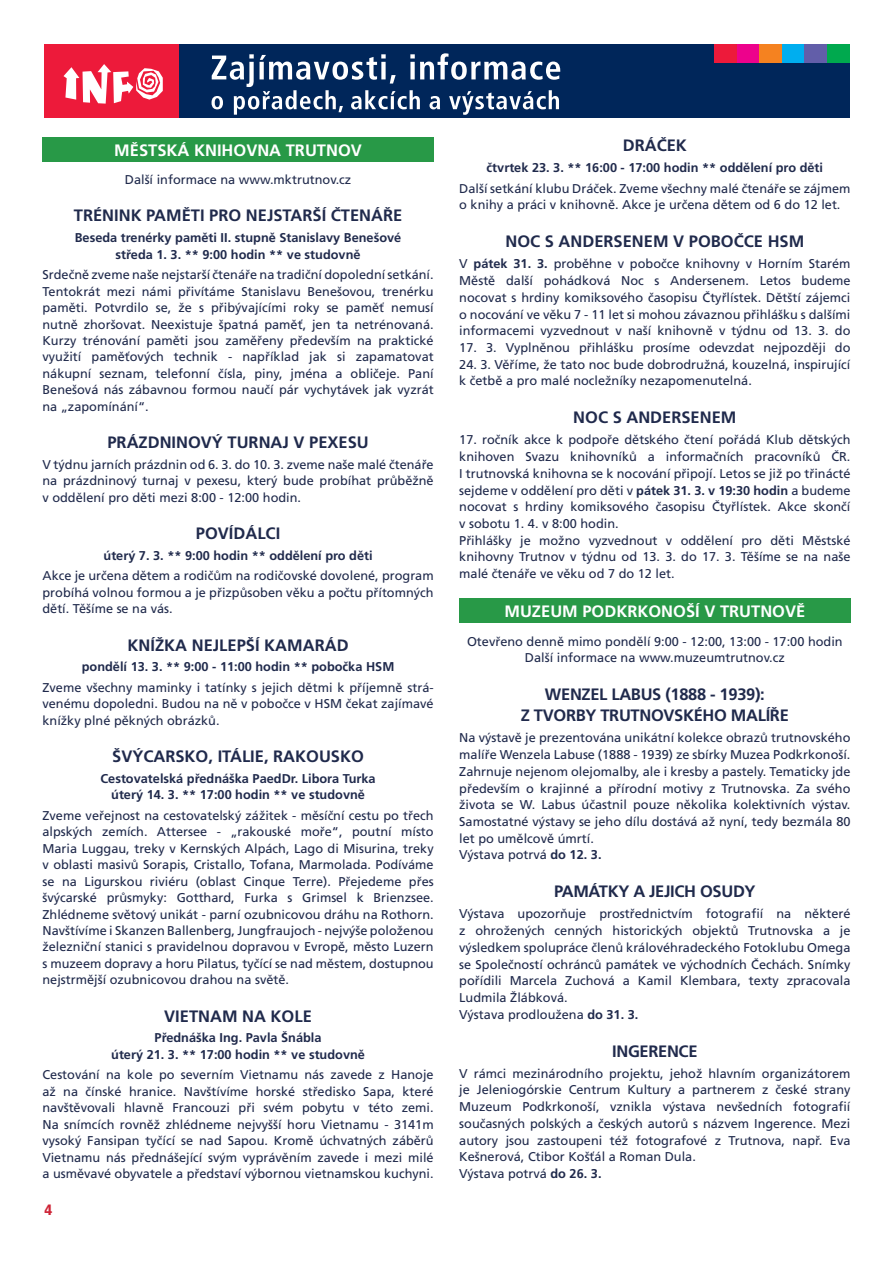
<style>
.page{position:relative;width:893px;height:1263px;background:#fff}
.page>*{position:absolute;margin:0;border:0;box-sizing:border-box;transform-origin:0 0}
.t1{font:700 16.5px "Frutiger CE";color:#202a4c}
.t2{font:700 16.5px/21.1px "Frutiger CE";letter-spacing:-.02em;color:#202a4c;text-align:center}
.t3{font:700 16.5px "Frutiger CE";color:#fff}
.t4{font:900 condensed 15px "Frutiger CE";color:#ce2537}
.t5{font:12.75px/16.6px "Frutiger CE";color:#202a4c;text-align:justify}
.t6{font:700 12.75px/16.5px "Frutiger CE";color:#202a4c;text-align:center}
.s1{font-weight:700}
</style>
<div class="page">
<div style="left:179px;top:44px;width:670px;height:73px;background:#00265a"></div>
<div style="left:44px;top:44px;width:135px;height:73px;background:#ed1a3a"></div>
<svg style="left:63px;top:64px;width:100px;height:40px"></svg>
<svg style="left:211px;top:53px;width:349px;height:62px"></svg>
<div style="left:714px;top:44px;width:23px;height:19px;background:#ed1a3a"></div>
<div style="left:737px;top:44px;width:23px;height:19px;background:#ed028c"></div>
<div style="left:760px;top:44px;width:22px;height:19px;background:#f58220"></div>
<div style="left:782px;top:44px;width:22px;height:19px;background:#00aeef"></div>
<div style="left:804px;top:44px;width:23px;height:19px;background:#625ea9"></div>
<div style="left:827px;top:44px;width:22px;height:19px;background:#00a94e"></div>
<div style="left:42px;top:138px;width:392px;height:24px;background:#289947"></div>
<div style="left:459px;top:599px;width:391px;height:24px;background:#289947"></div>
<p class="t3" style="left:114px;top:144px;width:249px">MĚSTSKÁ KNIHOVNA TRUTNOV</p>
<p class="t5" style="left:125px;top:172px;width:228px">Další informace na www.mktrutnov.cz</p>
<p class="t1" style="left:74px;top:209px;width:330px">TRÉNINK PAMĚTI PRO NEJSTARŠÍ ČTENÁŘE</p>
<p class="t6" style="left:75px;top:230px;width:328px">Beseda trenérky paměti II. stupně Stanislavy Benešové středa 1. 3. ** 9:00 hodin ** ve studovně</p>
<p class="t5" style="left:42px;top:268px;width:393px">Srdečně zveme naše nejstarší čtenáře na tradiční dopolední setkání.<br>Tentokrát mezi námi přivítáme Stanislavu Benešovou, trenérku paměti. Potvrdilo se, že s přibývajícími roky se paměť nemusí nutně zhoršovat. Neexistuje špatná paměť, jen ta netrénovaná.<br>Kurzy trénování paměti jsou zaměřeny především na praktické využití paměťových technik - například jak si zapamatovat nákupní seznam, telefonní čísla, piny, jména a obličeje. Paní Benešová nás zábavnou formou naučí pár vychytávek jak vyzrát na „zapomínání“.</p>
<p class="t1" style="left:107px;top:436px;width:263px">PRÁZDNINOVÝ TURNAJ V PEXESU</p>
<p class="t5" style="left:42px;top:457px;width:393px">V týdnu jarních prázdnin od 6. 3. do 10. 3. zveme naše malé čtenáře na prázdninový turnaj v pexesu, který bude probíhat průběžně v oddělení pro děti mezi 8:00 - 12:00 hodin.</p>
<p class="t1" style="left:196px;top:526px;width:86px">POVÍDÁLCI</p>
<p class="t6" style="left:104px;top:548px;width:271px">úterý 7. 3. ** 9:00 hodin ** oddělení pro děti</p>
<p class="t5" style="left:42px;top:569px;width:393px">Akce je určena dětem a rodičům na rodičovské dovolené, program probíhá volnou formou a je přizpůsoben věku a počtu přítomných dětí. Těšíme se na vás.</p>
<p class="t1" style="left:128px;top:638px;width:222px">KNÍŽKA NEJLEPŠÍ KAMARÁD</p>
<p class="t6" style="left:82px;top:659px;width:314px">pondělí 13. 3. ** 9:00 - 11:00 hodin ** pobočka HSM</p>
<p class="t5" style="left:42px;top:680px;width:393px">Zveme všechny maminky i tatínky s jejich dětmi k příjemně strá&shy;venému dopoledni. Budou na ně v pobočce v HSM čekat zajímavé knížky plné pěkných obrázků.</p>
<p class="t1" style="left:112px;top:750px;width:253px">ŠVÝCARSKO, ITÁLIE, RAKOUSKO</p>
<p class="t6" style="left:100px;top:771px;width:277px">Cestovatelská přednáška PaedDr. Libora Turka úterý 14. 3. ** 17:00 hodin ** ve studovně</p>
<p class="t5" style="left:42px;top:808px;width:393px">Zveme veřejnost na cestovatelský zážitek - měsíční cestu po třech alpských zemích. Attersee - „rakouské moře“, poutní místo Maria Luggau, treky v Kernských Alpách, Lago di Misurina, treky v oblasti masivů Sorapis, Cristallo, Tofana, Marmolada. Podíváme se na Ligurskou riviéru (oblast Cinque Terre). Přejedeme přes švýcarské průsmyky: Gotthard, Furka s Grimsel k Brienzsee.<br>Zhlédneme světový unikát - parní ozubnicovou dráhu na Rothorn.<br>Navštívíme i Skanzen Ballenberg, Jungfraujoch - nejvýše položenou železniční stanici s pravidelnou dopravou v Evropě, město Luzern s muzeem dopravy a horu Pilatus, tyčící se nad městem, dostupnou nejstrmější ozubnicovou drahou na světě.</p>
<p class="t1" style="left:164px;top:1009px;width:149px">VIETNAM NA KOLE</p>
<p class="t6" style="left:111px;top:1030px;width:255px">Přednáška Ing. Pavla Šnábla<br>úterý 21. 3. ** 17:00 hodin ** ve studovně</p>
<p class="t5" style="left:42px;top:1067px;width:393px">Cestování na kole po severním Vietnamu nás zavede z Hanoje až na čínské hranice. Navštívíme horské středisko Sapa, které navštěvovali hlavně Francouzi při svém pobytu v této zemi.<br>Na snímcích rovněž zhlédneme nejvyšší horu Vietnamu - 3141m vysoký Fansipan tyčící se nad Sapou. Kromě úchvatných záběrů Vietnamu nás přednášející svým vyprávěním zavede i mezi milé a usměvavé obyvatele a představí výbornou vietnamskou kuchyni.</p>
<p class="t4" style="left:45px;top:1204px;width:9px">4</p>
<p class="t1" style="left:623px;top:138px;width:66px">DRÁČEK</p>
<p class="t6" style="left:487px;top:160px;width:338px">čtvrtek 23. 3. ** 16:00 - 17:00 hodin ** oddělení pro děti</p>
<p class="t5" style="left:459px;top:181px;width:393px">Další setkání klubu Dráček. Zveme všechny malé čtenáře se zájmem o knihy a práci v knihovně. Akce je určena dětem od 6 do 12 let.</p>
<p class="t1" style="left:505px;top:235px;width:300px">NOC S ANDERSENEM V POBOČCE HSM</p>
<p class="t5" style="left:459px;top:257px;width:393px">V <span class="s1">pátek 31. 3.</span> proběhne v pobočce knihovny v Horním Starém Městě další pohádková Noc s Andersenem. Letos budeme nocovat s hrdiny komiksového časopisu Čtyřlístek. Dětští zájemci o nocování ve věku 7 - 11 let si mohou závaznou přihlášku s dalšími informacemi vyzvednout v naší knihovně v týdnu od 13. 3. do</p>
<p class="t5" style="left:459px;top:340px;width:393px">17. 3. Vyplněnou přihlášku prosíme odevzdat nejpozději do</p>
<p class="t5" style="left:459px;top:357px;width:393px">24. 3. Věříme, že tato noc bude dobrodružná, kouzelná, inspirující k četbě a pro malé nocležníky nezapomenutelná.</p>
<p class="t1" style="left:573px;top:411px;width:165px">NOC S ANDERSENEM</p>
<p class="t5" style="left:459px;top:432px;width:393px;text-align:left">17. ročník akce k podpoře dětského čtení pořádá Klub dětských knihoven Svazu knihovníků a informačních pracovníků ČR.<br>I trutnovská knihovna se k nocování připojí. Letos se již po třinácté sejdeme v oddělení pro děti v <span class="s1">pátek 31. 3. v 19:30 hodin</span> a budeme nocovat s hrdiny komiksového časopisu Čtyřlístek. Akce skončí v sobotu 1. 4. v 8:00 hodin.<br>Přihlášky je možno vyzvednout v oddělení pro děti Městské knihovny Trutnov v týdnu od 13. 3. do 17. 3. Těšíme se na naše malé čtenáře ve věku od 7 do 12 let.</p>
<p class="t3" style="left:504px;top:605px;width:302px">MUZEUM PODKRKONOŠÍ V TRUTNOVĚ</p>
<p class="t5" style="left:467px;top:634px;width:377px;text-align:center">Otevřeno denně mimo pondělí 9:00 - 12:00, 13:00 - 17:00 hodin<br>Další informace na www.muzeumtrutnov.cz</p>
<p class="t2" style="left:521px;top:685px;width:269px">WENZEL LABUS (1888 - 1939):<br>Z TVORBY TRUTNOVSKÉHO MALÍŘE</p>
<p class="t5" style="left:459px;top:731px;width:393px;text-align:left">Na výstavě je prezentována unikátní kolekce obrazů trutnovského malíře Wenzela Labuse (1888 - 1939) ze sbírky Muzea Podkrkonoší.<br>Zahrnuje nejenom olejomalby, ale i kresby a pastely. Tematicky jde především o krajinné a přírodní motivy z Trutnovska. Za svého života se W. Labus účastnil pouze několika kolektivních výstav.<br>Samostatné výstavy se jeho dílu dostává až nyní, tedy bezmála 80 let po umělcově úmrtí.<br>Výstava potrvá <span class="s1">do 12. 3.</span></p>
<p class="t2" style="left:554px;top:882px;width:203px">PAMÁTKY A JEJICH OSUDY</p>
<p class="t5" style="left:459px;top:906px;width:393px;text-align:left">Výstava upozorňuje prostřednictvím fotografií na některé z ohrožených cenných historických objektů Trutnovska a je výsledkem spolupráce členů královéhradeckého Fotoklubu Omega se Společností ochránců památek ve východních Čechách. Snímky pořídili Marcela Zuchová a Kamil Klembara, texty zpracovala Ludmila Žlábková.<br>Výstava prodloužena <span class="s1">do 31. 3.</span></p>
<p class="t2" style="left:612px;top:1041px;width:87px">INGERENCE</p>
<p class="t5" style="left:459px;top:1066px;width:393px;text-align:left">V rámci mezinárodního projektu, jehož hlavním organizátorem je Jeleniogórskie Centrum Kultury a partnerem z české strany Muzeum Podkrkonoší, vznikla výstava nevšedních fotografií současných polských a českých autorů s názvem Ingerence. Mezi autory jsou zastoupeni též fotografové z Trutnova, např. Eva Kešnerová, Ctibor Košťál a Roman Dula.<br>Výstava potrvá <span class="s1">do 26. 3.</span></p>
</div>
